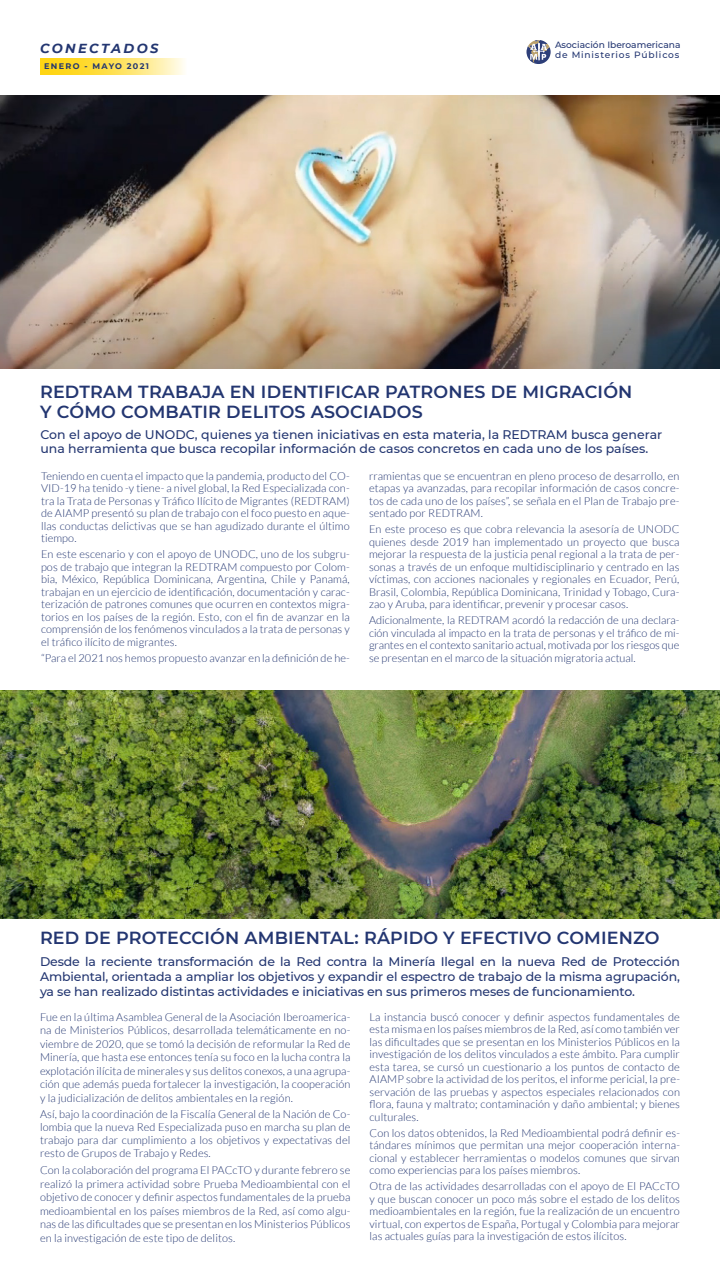
<style>
.page{position:relative;width:720px;height:1280px;background:#fff}
.page>*{position:absolute;margin:0;border:0;box-sizing:border-box;transform-origin:0 0}
.t1{font:600 17.5px/20px "Montserrat";letter-spacing:.01em;color:#233671}
.t2{font:italic 700 13.1px "Montserrat";letter-spacing:.18em;color:#233671}
.t3{font:500 12.5px/15px "Montserrat";color:#233671;text-align:justify}
.t4{font:300 11px/12.5px "Lato";letter-spacing:.01em;color:#233671;text-align:justify}
.t5{font:500 9.1px "Montserrat";color:#233671}
.t6{font:500 9.1px "Montserrat";letter-spacing:.09em;color:#233671}
.t7{font:700 8.1px "Montserrat";letter-spacing:.16em;color:#233671}
</style>
<div class="page">
<svg style="left:527px;top:40px;width:24px;height:24px"></svg>
<svg style="left:40px;top:58px;width:144px;height:16px;background:#ffe261"></svg>
<img style="left:0;top:691px;width:720px;height:228px">
<img style="left:0;top:95px;width:720px;height:274px">
<p class="t2" style="left:40px;top:39px;width:120px">CONECTADOS</p>
<p class="t7" style="left:44px;top:60px;width:106px">ENERO - MAYO 2021</p>
<p class="t5" style="left:555px;top:39px;width:127px">Asociación Iberoamericana</p>
<p class="t6" style="left:555px;top:48px;width:126px">de Ministerios Públicos</p>
<p class="t1" style="left:40px;top:381px;width:594px">REDTRAM TRABAJA EN IDENTIFICAR PATRONES DE MIGRACIÓN<br>Y CÓMO COMBATIR DELITOS ASOCIADOS</p>
<p class="t3" style="left:40px;top:427px;width:623px;line-height:14px">Con el apoyo de UNODC, quienes ya tienen iniciativas en esta materia, la REDTRAM busca generar una herramienta que busca recopilar información de casos concretos en cada uno de los países.</p>
<p class="t4" style="left:41px;top:470px;width:310px">Teniendo en cuenta el impacto que la pandemia, producto del CO-VID-19 ha tenido -y tiene- a nivel global, la Red Especializada con&shy;tra la Trata de Personas y Tráfico Ilícito de Migrantes (REDTRAM) de AIAMP presentó su plan de trabajo con el foco puesto en aque&shy;llas conductas delictivas que se han agudizado durante el último tiempo.</p>
<p class="t4" style="left:41px;top:548px;width:310px">En este escenario y con el apoyo de UNODC, uno de los subgru&shy;pos de trabajo que integran la REDTRAM compuesto por Colom&shy;bia, México, República Dominicana, Argentina, Chile y Panamá, trabajan en un ejercicio de identificación, documentación y carac&shy;terización de patrones comunes que ocurren en contextos migra&shy;torios en los países de la región. Esto, con el fin de avanzar en la comprensión de los fenómenos vinculados a la trata de personas y el tráfico ilícito de migrantes.</p>
<p class="t4" style="left:41px;top:652px;width:310px">“Para el 2021 nos hemos propuesto avanzar en la definición de he-</p>
<p class="t4" style="left:369px;top:470px;width:312px">rramientas que se encuentran en pleno proceso de desarrollo, en etapas ya avanzadas, para recopilar información de casos concre&shy;tos de cada uno de los países”, se señala en el Plan de Trabajo pre&shy;sentado por REDTRAM.</p>
<p class="t4" style="left:369px;top:523px;width:312px">En este proceso es que cobra relevancia la asesoría de UNODC quienes desde 2019 han implementado un proyecto que busca mejorar la respuesta de la justicia penal regional a la trata de per&shy;sonas a través de un enfoque multidisciplinario y centrado en las víctimas, con acciones nacionales y regionales en Ecuador, Perú, Brasil, Colombia, República Dominicana, Trinidad y Tobago, Cura&shy;zao y Aruba, para identificar, prevenir y procesar casos.</p>
<p class="t4" style="left:369px;top:614px;width:312px">Adicionalmente, la REDTRAM acordó la redacción de una declara&shy;ción vinculada al impacto en la trata de personas y el tráfico de mi&shy;grantes en el contexto sanitario actual, motivada por los riesgos que se presentan en el marco de la situación migratoria actual.</p>
<p class="t1" style="left:40px;top:927px;width:621px">RED DE PROTECCIÓN AMBIENTAL: RÁPIDO Y EFECTIVO COMIENZO</p>
<p class="t3" style="left:40px;top:954px;width:642px">Desde la reciente transformación de la Red contra la Minería Ilegal en la nueva Red de Protección Ambiental, orientada a ampliar los objetivos y expandir el espectro de trabajo de la misma agrupación, ya se han realizado distintas actividades e iniciativas en sus primeros meses de funcionamiento.</p>
<p class="t4" style="left:370px;top:1011px;width:312px">La instancia buscó conocer y definir aspectos fundamentales de esta misma en los países miembros de la Red, así como también ver las dificultades que se presentan en los Ministerios Públicos en la investigación de los delitos vinculados a este ámbito. Para cumplir esta tarea, se cursó un cuestionario a los puntos de contacto de AIAMP sobre la actividad de los peritos, el informe pericial, la pre&shy;servación de las pruebas y aspectos especiales relacionados con flora, fauna y maltrato; contaminación y daño ambiental; y bienes culturales.</p>
<p class="t4" style="left:370px;top:1127px;width:312px">Con los datos obtenidos, la Red Medioambiental podrá definir es&shy;tándares mínimos que permitan una mejor cooperación interna&shy;cional y establecer herramientas o modelos comunes que sirvan como experiencias para los países miembros.</p>
<p class="t4" style="left:370px;top:1180px;width:312px">Otra de las actividades desarrolladas con el apoyo de El PACcTO y que buscan conocer un poco más sobre el estado de los delitos medioambientales en la región, fue la realización de un encuentro virtual, con expertos de España, Portugal y Colombia para mejorar las actuales guías para la investigación de estos ilícitos.</p>
<p class="t4" style="left:40px;top:1010px;width:312px;line-height:13.5px">Fue en la última Asamblea General de la Asociación Iberoamerica&shy;na de Ministerios Públicos, desarrollada telemáticamente en no&shy;viembre de 2020, que se tomó la decisión de reformular la Red de Minería, que hasta ese entonces tenía su foco en la lucha contra la explotación ilícita de minerales y sus delitos conexos, a una agrupa&shy;ción que además pueda fortalecer la investigación, la cooperación y la judicialización de delitos ambientales en la región.</p>
<p class="t4" style="left:40px;top:1108px;width:312px;line-height:13px">Así, bajo la coordinación de la Fiscalía General de la Nación de Co&shy;lombia que la nueva Red Especializada puso en marcha su plan de trabajo para dar cumplimiento a los objetivos y expectativas del resto de Grupos de Trabajo y Redes.</p>
<p class="t4" style="left:40px;top:1164px;width:312px;line-height:13.5px">Con la colaboración del programa El PACcTO y durante febrero se realizó la primera actividad sobre Prueba Medioambiental con el objetivo de conocer y definir aspectos fundamentales de la prueba medioambiental en los países miembros de la Red, así como algu&shy;nas de las dificultades que se presentan en los Ministerios Públicos en la investigación de este tipo de delitos.</p>
</div>
